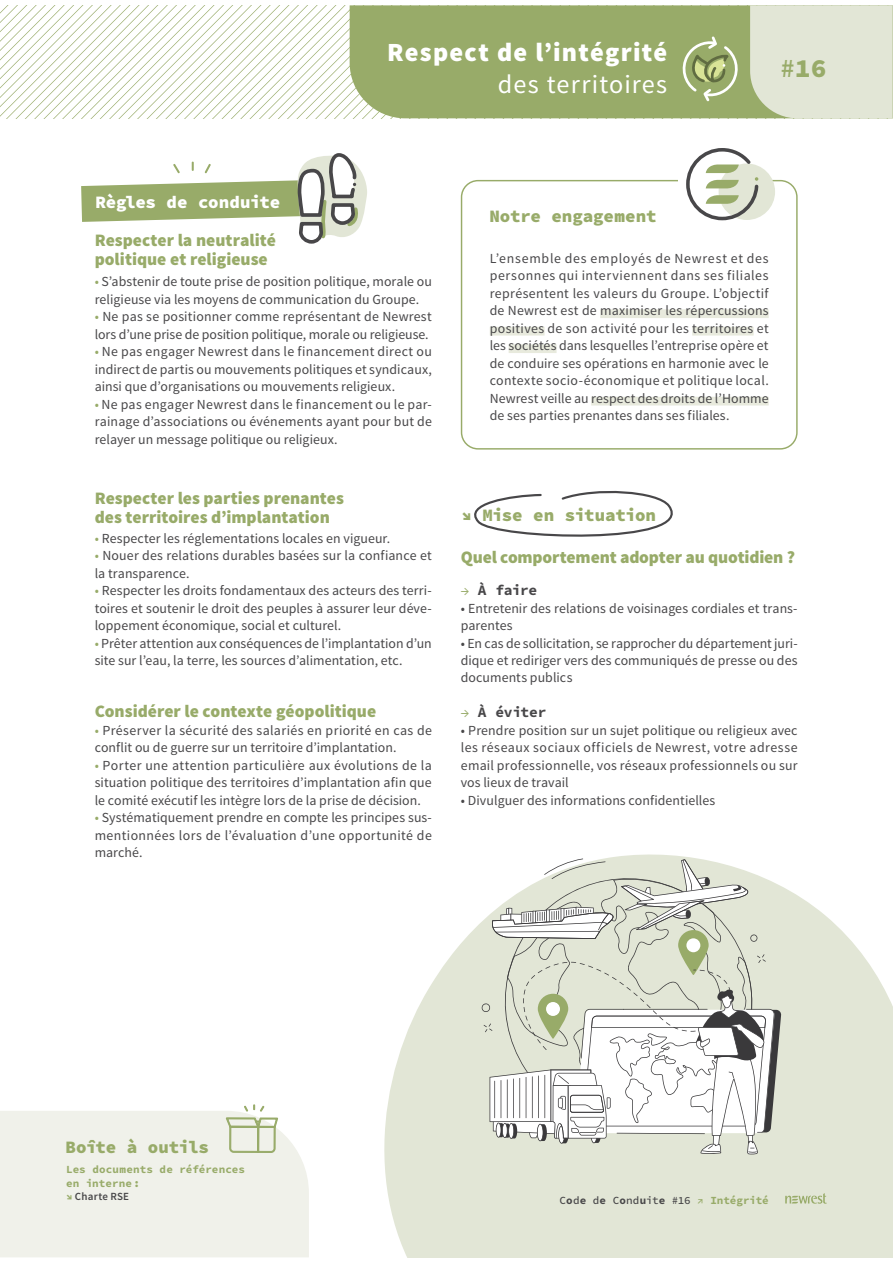
<style>
.page{position:relative;width:893px;height:1263px;background:#fff}
.page>*{position:absolute;margin:0;border:0;box-sizing:border-box;transform-origin:0 0}
.t1{font:900 26.25px "Source Sans Pro";letter-spacing:.045em;color:#fff}
.t2{font:26.25px "Source Sans Pro";letter-spacing:.045em;color:#fff}
.t3{font:26.25px "Source Code Variable";color:#98ab69}
.t4{font:900 17.55px/18.9px "Source Sans Pro";color:#98ab69}
.t5{font:17.55px "Source Code Variable";letter-spacing:-.01em;color:#98ab69}
.t6{font:17.55px "Source Code Variable";letter-spacing:-.015em;color:#fff}
.t7{font:14.55px "Source Code Variable";letter-spacing:-.02em;color:#484749}
.t8{font:13.8px/17.5px "Source Sans Pro";letter-spacing:.005em;color:#484749;text-align:justify}
.t9{font:10.95px/13px "Source Code Variable";letter-spacing:.01em;color:#98ab69}
.t10{font:10.95px "Source Code Variable";letter-spacing:.005em;color:#484749}
.t11{font:600 10.95px "Source Sans Pro";letter-spacing:.02em;color:#484749}
.s1{color:#98ab69}
.s2{font-size:13.8px;color:#98ab69}
.s3{font-family:"Source Code Variable";font-weight:400;color:#98ab69}
</style>
<div class="page">
<svg style="left:0;top:5px;width:350px;height:113px"></svg>
<div style="left:350px;top:5px;width:400px;height:113px;background:#98ab69"></div>
<div style="left:750px;top:5px;width:143px;height:113px;background:#e2e6d6"></div>
<div style="left:461px;top:180px;width:336px;height:270px;border:1px solid #98ab69;border-radius:17px"></div>
<div style="left:678px;top:169px;width:85px;height:53px;background:#fff"></div>
<div style="left:718px;top:164px;width:57px;height:56px;background:#e2e6d6;border-radius:50%"></div>
<svg style="left:686px;top:148px;width:74px;height:73px"></svg>
<div style="left:600px;top:309px;width:169px;height:9px;background:#e8eadd"></div>
<div style="left:490px;top:327px;width:54px;height:9px;background:#e8eadd"></div>
<div style="left:692px;top:327px;width:62px;height:9px;background:#e8eadd"></div>
<div style="left:509px;top:344px;width:47px;height:9px;background:#e8eadd"></div>
<div style="left:591px;top:397px;width:178px;height:9px;background:#e8eadd"></div>
<svg style="left:81px;top:153px;width:286px;height:91px"></svg>
<svg style="left:0;top:1104px;width:309px;height:153px"></svg>
<svg style="left:474px;top:490px;width:199px;height:47px"></svg>
<svg style="left:681px;top:34px;width:58px;height:70px"></svg>
<svg style="left:384px;top:854px;width:509px;height:403px;fill:#e2e6d6"></svg>
<svg style="left:481px;top:859px;width:300px;height:295px"></svg>
<svg style="left:785px;top:1193px;width:41px;height:11px"></svg>
<h1 class="t1" style="left:387px;top:43px;width:282px">Respect de l’intégrité</h1>
<h1 class="t2" style="left:498px;top:74px;width:171px">des territoires</h1>
<h1 class="t3" style="left:780px;top:53px;width:48px">#16</h1>
<p class="t6" style="left:96px;top:196px;width:186px">Règles de conduite</p>
<p class="t4" style="left:95px;top:232px;width:183px">Respecter la neutralité politique et religieuse</p>
<p class="t8" style="left:95px;top:274px;width:339px"><span class="s1">•</span> S’abstenir de toute prise de position politique, morale ou religieuse via les moyens de communication du Groupe.</p>
<p class="t8" style="left:95px;top:309px;width:339px"><span class="s1">•</span> Ne pas se positionner comme représentant de Newrest lors d’une prise de position politique, morale ou religieuse.</p>
<p class="t8" style="left:95px;top:344px;width:339px"><span class="s1">•</span> Ne pas engager Newrest dans le financement direct ou indirect de partis ou mouvements politiques et syndicaux, ainsi que d’organisations ou mouvements religieux.</p>
<p class="t8" style="left:95px;top:397px;width:339px"><span class="s1">•</span> Ne pas engager Newrest dans le financement ou le par&shy;rainage d’associations ou événements ayant pour but de relayer un message politique ou religieux.</p>
<p class="t5" style="left:489px;top:210px;width:169px">Notre engagement</p>
<p class="t8" style="left:490px;top:251px;width:280px">L’ensemble des employés de Newrest et des personnes qui interviennent dans ses filiales représentent les valeurs du Groupe. L’objectif de Newrest est de maximiser les répercussions positives de son activité pour les territoires et les sociétés dans lesquelles l’entreprise opère et de conduire ses opérations en harmonie avec le contexte socio-économique et politique local.<br>Newrest veille au respect des droits de l’Homme de ses parties prenantes dans ses filiales.</p>
<p class="t4" style="left:95px;top:490px;width:251px">Respecter les parties prenantes des territoires d’implantation</p>
<p class="t8" style="left:95px;top:530px;width:297px"><span class="s1">•</span> Respecter les réglementations locales en vigueur.</p>
<p class="t8" style="left:95px;top:548px;width:339px"><span class="s1">•</span> Nouer des relations durables basées sur la confiance et la transparence.</p>
<p class="t8" style="left:95px;top:583px;width:339px"><span class="s1">•</span> Respecter les droits fondamentaux des acteurs des terri&shy;toires et soutenir le droit des peuples à assurer leur déve&shy;loppement économique, social et culturel.</p>
<p class="t8" style="left:95px;top:635px;width:339px"><span class="s1">•</span> Prêter attention aux conséquences de l’implantation d’un site sur l’eau, la terre, les sources d’alimentation, etc.</p>
<p class="t4" style="left:95px;top:704px;width:283px">Considérer le contexte géopolitique</p>
<p class="t8" style="left:95px;top:723px;width:339px"><span class="s1">•</span> Préserver la sécurité des salariés en priorité en cas de conflit ou de guerre sur un territoire d’implantation.</p>
<p class="t8" style="left:95px;top:758px;width:339px"><span class="s1">•</span> Porter une attention particulière aux évolutions de la situation politique des territoires d’implantation afin que le comité exécutif les intègre lors de la prise de décision.</p>
<p class="t8" style="left:95px;top:810px;width:339px"><span class="s1">•</span> Systématiquement prendre en compte les principes sus&shy;mentionnées lors de l’évaluation d’une opportunité de marché.</p>
<p class="t5" style="left:461px;top:509px;width:196px">↘ Mise en situation</p>
<p class="t4" style="left:461px;top:549px;width:336px">Quel comportement adopter au quotidien ?</p>
<p class="t7" style="left:461px;top:585px;width:78px"><span class="s2">→</span> À faire</p>
<p class="t8" style="left:461px;top:600px;width:338px">• Entretenir des relations de voisinages cordiales et trans&shy;parentes</p>
<p class="t8" style="left:461px;top:635px;width:338px">• En cas de sollicitation, se rapprocher du département juri&shy;dique et rediriger vers des communiqués de presse ou des documents publics</p>
<p class="t7" style="left:461px;top:707px;width:87px"><span class="s2">→</span> À éviter</p>
<p class="t8" style="left:461px;top:723px;width:338px">• Prendre position sur un sujet politique ou religieux avec les réseaux sociaux officiels de Newrest, votre adresse email professionnelle, vos réseaux professionnels ou sur vos lieux de travail</p>
<p class="t8" style="left:461px;top:793px;width:256px">• Divulguer des informations confidentielles</p>
<p class="t5" style="left:66px;top:1141px;width:145px">Boîte à outils</p>
<p class="t9" style="left:66px;top:1164px;width:180px">Les documents de références en interne :</p>
<p class="t11" style="left:66px;top:1192px;width:65px"><span class="s3">↘</span> Charte RSE</p>
<p class="t10" style="left:560px;top:1196px;width:211px">Code de Conduite #16 <span class="s1">↗ Intégrité</span></p>
</div>
